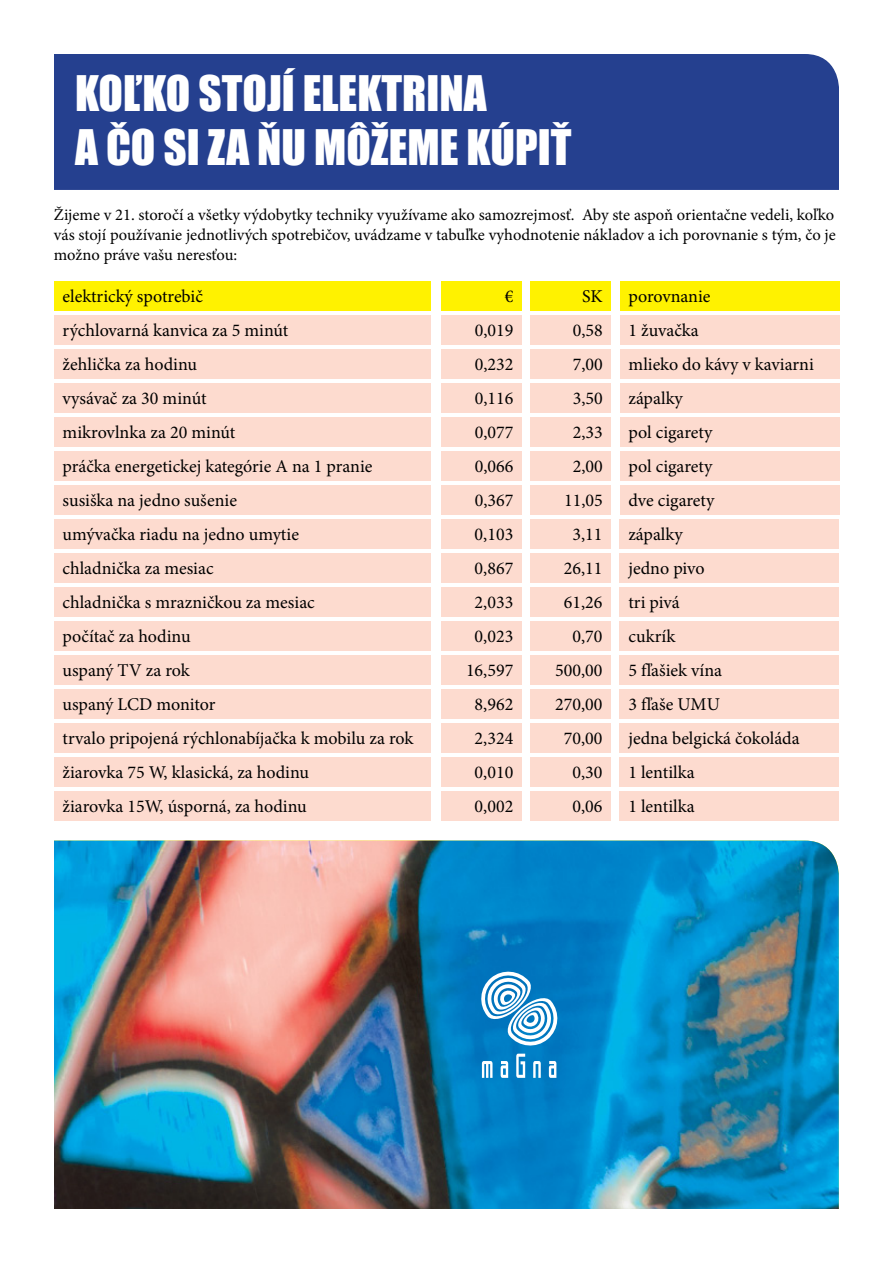
<style>
.page{position:relative;width:893px;height:1263px;background:#fff}
.page>*{position:absolute;margin:0;border:0;box-sizing:border-box;transform-origin:0 0}
.t1{font:45px/54px "Impact";color:#fff}
.t2{font:18px "Minion Pro";color:#000}
.t3{font:16.5px/19.8px "Minion Pro";letter-spacing:-.005em;color:#000;text-align:justify}
</style>
<div class="page">
<div style="left:54px;top:54px;width:785px;height:136px;background:#25408f"></div>
<img style="left:54px;top:840px;width:785px;height:369px">
<svg style="left:478px;top:968px;width:83px;height:110px"></svg>
<div style="left:54px;top:281px;width:377px;height:29px;background:#fff200"></div>
<div style="left:441px;top:281px;width:81px;height:29px;background:#fff200"></div>
<div style="left:530px;top:281px;width:81px;height:29px;background:#fff200"></div>
<div style="left:620px;top:281px;width:219px;height:29px;background:#fff200"></div>
<div style="left:54px;top:315px;width:377px;height:29px;background:#fddbcf"></div>
<div style="left:441px;top:315px;width:81px;height:29px;background:#fddbcf"></div>
<div style="left:530px;top:315px;width:81px;height:29px;background:#fddbcf"></div>
<div style="left:620px;top:315px;width:219px;height:29px;background:#fddbcf"></div>
<div style="left:54px;top:349px;width:377px;height:29px;background:#fddbcf"></div>
<div style="left:441px;top:349px;width:81px;height:29px;background:#fddbcf"></div>
<div style="left:530px;top:349px;width:81px;height:29px;background:#fddbcf"></div>
<div style="left:620px;top:349px;width:219px;height:29px;background:#fddbcf"></div>
<div style="left:54px;top:383px;width:377px;height:29px;background:#fddbcf"></div>
<div style="left:441px;top:383px;width:81px;height:29px;background:#fddbcf"></div>
<div style="left:530px;top:383px;width:81px;height:29px;background:#fddbcf"></div>
<div style="left:620px;top:383px;width:219px;height:29px;background:#fddbcf"></div>
<div style="left:54px;top:417px;width:377px;height:29px;background:#fddbcf"></div>
<div style="left:441px;top:417px;width:81px;height:29px;background:#fddbcf"></div>
<div style="left:530px;top:417px;width:81px;height:29px;background:#fddbcf"></div>
<div style="left:620px;top:417px;width:219px;height:29px;background:#fddbcf"></div>
<div style="left:54px;top:451px;width:377px;height:29px;background:#fddbcf"></div>
<div style="left:441px;top:451px;width:81px;height:29px;background:#fddbcf"></div>
<div style="left:530px;top:451px;width:81px;height:29px;background:#fddbcf"></div>
<div style="left:620px;top:451px;width:219px;height:29px;background:#fddbcf"></div>
<div style="left:54px;top:485px;width:377px;height:29px;background:#fddbcf"></div>
<div style="left:441px;top:485px;width:81px;height:29px;background:#fddbcf"></div>
<div style="left:530px;top:485px;width:81px;height:29px;background:#fddbcf"></div>
<div style="left:620px;top:485px;width:219px;height:29px;background:#fddbcf"></div>
<div style="left:54px;top:519px;width:377px;height:30px;background:#fddbcf"></div>
<div style="left:441px;top:519px;width:81px;height:30px;background:#fddbcf"></div>
<div style="left:530px;top:519px;width:81px;height:30px;background:#fddbcf"></div>
<div style="left:620px;top:519px;width:219px;height:30px;background:#fddbcf"></div>
<div style="left:54px;top:553px;width:377px;height:30px;background:#fddbcf"></div>
<div style="left:441px;top:553px;width:81px;height:30px;background:#fddbcf"></div>
<div style="left:530px;top:553px;width:81px;height:30px;background:#fddbcf"></div>
<div style="left:620px;top:553px;width:219px;height:30px;background:#fddbcf"></div>
<div style="left:54px;top:587px;width:377px;height:30px;background:#fddbcf"></div>
<div style="left:441px;top:587px;width:81px;height:30px;background:#fddbcf"></div>
<div style="left:530px;top:587px;width:81px;height:30px;background:#fddbcf"></div>
<div style="left:620px;top:587px;width:219px;height:30px;background:#fddbcf"></div>
<div style="left:54px;top:621px;width:377px;height:30px;background:#fddbcf"></div>
<div style="left:441px;top:621px;width:81px;height:30px;background:#fddbcf"></div>
<div style="left:530px;top:621px;width:81px;height:30px;background:#fddbcf"></div>
<div style="left:620px;top:621px;width:219px;height:30px;background:#fddbcf"></div>
<div style="left:54px;top:655px;width:377px;height:30px;background:#fddbcf"></div>
<div style="left:441px;top:655px;width:81px;height:30px;background:#fddbcf"></div>
<div style="left:530px;top:655px;width:81px;height:30px;background:#fddbcf"></div>
<div style="left:620px;top:655px;width:219px;height:30px;background:#fddbcf"></div>
<div style="left:54px;top:689px;width:377px;height:30px;background:#fddbcf"></div>
<div style="left:441px;top:689px;width:81px;height:30px;background:#fddbcf"></div>
<div style="left:530px;top:689px;width:81px;height:30px;background:#fddbcf"></div>
<div style="left:620px;top:689px;width:219px;height:30px;background:#fddbcf"></div>
<div style="left:54px;top:723px;width:377px;height:30px;background:#fddbcf"></div>
<div style="left:441px;top:723px;width:81px;height:30px;background:#fddbcf"></div>
<div style="left:530px;top:723px;width:81px;height:30px;background:#fddbcf"></div>
<div style="left:620px;top:723px;width:219px;height:30px;background:#fddbcf"></div>
<div style="left:54px;top:757px;width:377px;height:30px;background:#fddbcf"></div>
<div style="left:441px;top:757px;width:81px;height:30px;background:#fddbcf"></div>
<div style="left:530px;top:757px;width:81px;height:30px;background:#fddbcf"></div>
<div style="left:620px;top:757px;width:219px;height:30px;background:#fddbcf"></div>
<div style="left:54px;top:791px;width:377px;height:30px;background:#fddbcf"></div>
<div style="left:441px;top:791px;width:81px;height:30px;background:#fddbcf"></div>
<div style="left:530px;top:791px;width:81px;height:30px;background:#fddbcf"></div>
<div style="left:620px;top:791px;width:219px;height:30px;background:#fddbcf"></div>
<h1 class="t1" style="left:75px;top:65px;width:498px">KOĽKO STOJÍ ELEKTRINA<br>A ČO SI ZA ŇU MÔŽEME KÚPIŤ</h1>
<p class="t3" style="left:54px;top:205px;width:783px">Žijeme v 21. storočí a všetky výdobytky techniky využívame ako samozrejmosť. Aby ste aspoň orientačne vedeli, koľko vás stojí používanie jednotlivých spotrebičov, uvádzame v tabuľke vyhodnotenie nákladov a ich porovnanie s tým, čo je možno práve vašu neresťou:</p>
<p class="t2" style="left:63px;top:284px;width:142px">elektrický spotrebič</p>
<p class="t2" style="left:505px;top:284px;width:10px">€</p>
<p class="t2" style="left:582px;top:284px;width:22px">SK</p>
<p class="t2" style="left:628px;top:284px;width:84px">porovnanie</p>
<p class="t2" style="left:63px;top:318px;width:227px">rýchlovarná kanvica za 5 minút</p>
<p class="t2" style="left:475px;top:318px;width:40px">0,019</p>
<p class="t2" style="left:573px;top:318px;width:32px">0,58</p>
<p class="t2" style="left:628px;top:318px;width:72px">1 žuvačka</p>
<p class="t2" style="left:63px;top:352px;width:136px">žehlička za hodinu</p>
<p class="t2" style="left:475px;top:352px;width:40px">0,232</p>
<p class="t2" style="left:573px;top:352px;width:32px">7,00</p>
<p class="t2" style="left:628px;top:352px;width:187px">mlieko do kávy v kaviarni</p>
<p class="t2" style="left:63px;top:386px;width:145px">vysávač za 30 minút</p>
<p class="t2" style="left:475px;top:386px;width:40px">0,116</p>
<p class="t2" style="left:573px;top:386px;width:32px">3,50</p>
<p class="t2" style="left:628px;top:386px;width:56px">zápalky</p>
<p class="t2" style="left:63px;top:420px;width:174px">mikrovlnka za 20 minút</p>
<p class="t2" style="left:475px;top:420px;width:40px">0,077</p>
<p class="t2" style="left:573px;top:420px;width:32px">2,33</p>
<p class="t2" style="left:628px;top:420px;width:85px">pol cigarety</p>
<p class="t2" style="left:63px;top:454px;width:311px">práčka energetickej kategórie A na 1 pranie</p>
<p class="t2" style="left:475px;top:454px;width:40px">0,066</p>
<p class="t2" style="left:573px;top:454px;width:32px">2,00</p>
<p class="t2" style="left:628px;top:454px;width:85px">pol cigarety</p>
<p class="t2" style="left:63px;top:488px;width:176px">susiška na jedno sušenie</p>
<p class="t2" style="left:475px;top:488px;width:40px">0,367</p>
<p class="t2" style="left:564px;top:488px;width:40px">11,05</p>
<p class="t2" style="left:628px;top:488px;width:87px">dve cigarety</p>
<p class="t2" style="left:63px;top:522px;width:238px">umývačka riadu na jedno umytie</p>
<p class="t2" style="left:475px;top:522px;width:40px">0,103</p>
<p class="t2" style="left:573px;top:522px;width:32px">3,11</p>
<p class="t2" style="left:628px;top:522px;width:56px">zápalky</p>
<p class="t2" style="left:63px;top:556px;width:153px">chladnička za mesiac</p>
<p class="t2" style="left:475px;top:556px;width:40px">0,867</p>
<p class="t2" style="left:564px;top:556px;width:40px">26,11</p>
<p class="t2" style="left:628px;top:556px;width:78px">jedno pivo</p>
<p class="t2" style="left:63px;top:590px;width:254px">chladnička s mrazničkou za mesiac</p>
<p class="t2" style="left:475px;top:590px;width:40px">2,033</p>
<p class="t2" style="left:564px;top:590px;width:40px">61,26</p>
<p class="t2" style="left:628px;top:590px;width:53px">tri pivá</p>
<p class="t2" style="left:63px;top:624px;width:130px">počítač za hodinu</p>
<p class="t2" style="left:475px;top:624px;width:40px">0,023</p>
<p class="t2" style="left:573px;top:624px;width:32px">0,70</p>
<p class="t2" style="left:628px;top:624px;width:49px">cukrík</p>
<p class="t2" style="left:63px;top:658px;width:129px">uspaný TV za rok</p>
<p class="t2" style="left:466px;top:658px;width:49px">16,597</p>
<p class="t2" style="left:555px;top:658px;width:49px">500,00</p>
<p class="t2" style="left:628px;top:658px;width:95px">5 fľašiek vína</p>
<p class="t2" style="left:63px;top:692px;width:155px">uspaný LCD monitor</p>
<p class="t2" style="left:475px;top:692px;width:40px">8,962</p>
<p class="t2" style="left:555px;top:692px;width:49px">270,00</p>
<p class="t2" style="left:628px;top:692px;width:93px">3 fľaše UMU</p>
<p class="t2" style="left:63px;top:726px;width:352px">trvalo pripojená rýchlonabíjačka k mobilu za rok</p>
<p class="t2" style="left:475px;top:726px;width:40px">2,324</p>
<p class="t2" style="left:564px;top:726px;width:40px">70,00</p>
<p class="t2" style="left:628px;top:726px;width:173px">jedna belgická čokoláda</p>
<p class="t2" style="left:63px;top:760px;width:248px">žiarovka 75 W, klasická, za hodinu</p>
<p class="t2" style="left:475px;top:760px;width:40px">0,010</p>
<p class="t2" style="left:573px;top:760px;width:32px">0,30</p>
<p class="t2" style="left:628px;top:760px;width:68px">1 lentilka</p>
<p class="t2" style="left:63px;top:794px;width:246px">žiarovka 15W, úsporná, za hodinu</p>
<p class="t2" style="left:475px;top:794px;width:40px">0,002</p>
<p class="t2" style="left:573px;top:794px;width:32px">0,06</p>
<p class="t2" style="left:628px;top:794px;width:68px">1 lentilka</p>
</div>
